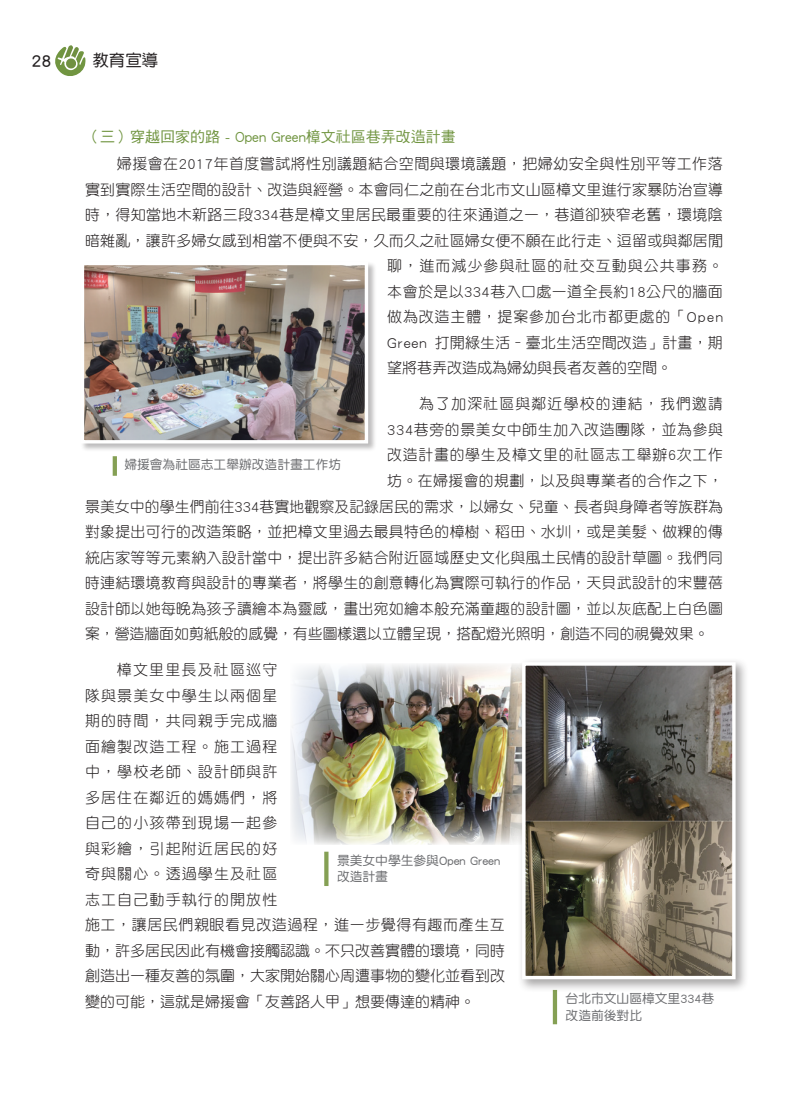
<style>
.page{position:relative;width:808px;height:1106px;background:#fff}
.page>*{position:absolute;margin:0;border:0;box-sizing:border-box;transform-origin:0 0}
.t1{font:18px "DF Yuan Std W7";color:#231f20}
.t2{font:16.5px "DF Yuan Std W5";color:#231f20}
.t3{font:15px "DF Yuan Std W3";letter-spacing:.025em;color:#231f20}
.t4{font:15px/25.5px "DF Yuan Std W3";letter-spacing:.075em;color:#231f20}
.t5{font:15px "DF Yuan Std W3";color:#231f20}
.t6{font:15px "DF Yuan Std W3";letter-spacing:.05em;color:#231f20}
.t7{font:15px "DF Yuan Std W3";letter-spacing:.005em;color:#231f20}
.t8{font:15px "DF Hei Std W5";color:#719541}
.t9{font:15px "DF Yuan Std W3";letter-spacing:.045em;color:#231f20}
.t10{font:15px "DF Yuan Std W3";letter-spacing:.07em;color:#231f20}
.t11{font:15px "DF Yuan Std W3";letter-spacing:.08em;color:#231f20}
.t12{font:12.75px/16.5px "DF Yuan Std W5";color:#6c6d70}
</style>
<div class="page">
<svg style="left:324px;top:851px;width:4px;height:35px"></svg>
<hr style="left:553px;top:990px;width:4px;height:34px;background:#85a054">
<img style="left:291px;top:664px;width:226px;height:181px">
<div style="left:80px;top:261px;width:297px;height:191px;background:#231f20;opacity:.3"></div>
<img style="left:85px;top:266px;width:279px;height:173px">
<div style="left:81px;top:262px;width:287px;height:181px;border:3px solid #fff"></div>
<div style="left:517px;top:657px;width:232px;height:335px;background:#231f20;opacity:.4"></div>
<svg style="left:520px;top:660px;width:217px;height:321px;background:#787267"></svg>
<hr style="left:113px;top:456px;width:4px;height:20px;background:#85a054">
<svg style="left:55px;top:45px;width:31px;height:31px"></svg>
<p class="t1" style="left:32px;top:50px;width:22px">28</p>
<p class="t2" style="left:92px;top:51px;width:67px">教育宣導</p>
<p class="t8" style="left:85px;top:128px;width:372px">（三）穿越回家的路 - Open Green樟文社區巷弄改造計畫</p>
<p class="t3" style="left:117px;top:156px;width:607px">婦援會在2017年首度嘗試將性別議題結合空間與環境議題，把婦幼安全與性別平等工作落</p>
<p class="t3" style="left:85px;top:181px;width:639px">實到實際生活空間的設計、改造與經營。本會同仁之前在台北市文山區樟文里進行家暴防治宣導</p>
<p class="t3" style="left:85px;top:207px;width:639px">時，得知當地木新路三段334巷是樟文里居民最重要的往來通道之一，巷道卻狹窄老舊，環境陰</p>
<p class="t3" style="left:85px;top:232px;width:639px">暗雜亂，讓許多婦女感到相當不便與不安，久而久之社區婦女便不願在此行走、逗留或與鄰居閒</p>
<p class="t10" style="left:387px;top:258px;width:337px">聊，進而減少參與社區的社交互動與公共事務。</p>
<p class="t3" style="left:387px;top:283px;width:337px">本會於是以334巷入口處一道全長約18公尺的牆面</p>
<p class="t6" style="left:387px;top:309px;width:337px">做為改造主體，提案參加台北市都更處的「Open</p>
<p class="t3" style="left:387px;top:334px;width:337px">Green 打開綠生活–臺北生活空間改造」計畫，期</p>
<p class="t5" style="left:387px;top:360px;width:286px">望將巷弄改造成為婦幼與長者友善的空間。</p>
<p class="t11" style="left:419px;top:396px;width:305px">為了加深社區與鄰近學校的連結，我們邀請</p>
<p class="t9" style="left:387px;top:421px;width:337px">334巷旁的景美女中師生加入改造團隊，並為參與</p>
<p class="t6" style="left:387px;top:447px;width:337px">改造計畫的學生及樟文里的社區志工舉辦6次工作</p>
<p class="t3" style="left:387px;top:472px;width:337px">坊。在婦援會的規劃，以及與專業者的合作之下，</p>
<p class="t7" style="left:85px;top:498px;width:640px">景美女中的學生們前往334巷實地觀察及記錄居民的需求，以婦女、兒童、長者與身障者等族群為</p>
<p class="t3" style="left:85px;top:523px;width:639px">對象提出可行的改造策略，並把樟文里過去最具特色的樟樹、稻田、水圳，或是美髮、做粿的傳</p>
<p class="t3" style="left:85px;top:549px;width:639px">統店家等等元素納入設計當中，提出許多結合附近區域歷史文化與風土民情的設計草圖。我們同</p>
<p class="t3" style="left:85px;top:574px;width:639px">時連結環境教育與設計的專業者，將學生的創意轉化為實際可執行的作品，天貝武設計的宋豐蓓</p>
<p class="t3" style="left:85px;top:600px;width:639px">設計師以她每晚為孩子讀繪本為靈感，畫出宛如繪本般充滿童趣的設計圖，並以灰底配上白色圖</p>
<p class="t5" style="left:85px;top:625px;width:625px">案，營造牆面如剪紙般的感覺，有些圖樣還以立體呈現，搭配燈光照明，創造不同的視覺效果。</p>
<p class="t4" style="left:85px;top:657px;width:422px;text-indent:32px">樟文里里長及社區巡守<br>隊與景美女中學生以兩個星<br>期的時間，共同親手完成牆<br>面繪製改造工程。施工過程<br>中，學校老師、設計師與許<br>多居住在鄰近的媽媽們，將<br>自己的小孩帶到現場一起參<br>與彩繪，引起附近居民的好<br>奇與關心。透過學生及社區<br>志工自己動手執行的開放性<br>施工，讓居民們親眼看見改造過程，進一步覺得有趣而產生互動，許多居民因此有機會接觸認識。不只改善實體的環境，同時創造出一種友善的氛圍，大家開始關心周遭事物的變化並看到改變的可能，這就是婦援會「友善路人甲」想要傳達的精神。</p>
<p class="t12" style="left:124px;top:456px;width:218px">婦援會為社區志工舉辦改造計畫工作坊</p>
<p class="t12" style="left:337px;top:851px;width:165px">景美女中學生參與Open Green改造計畫</p>
<p class="t12" style="left:566px;top:990px;width:150px">台北市文山區樟文里334巷改造前後對比</p>
</div>
